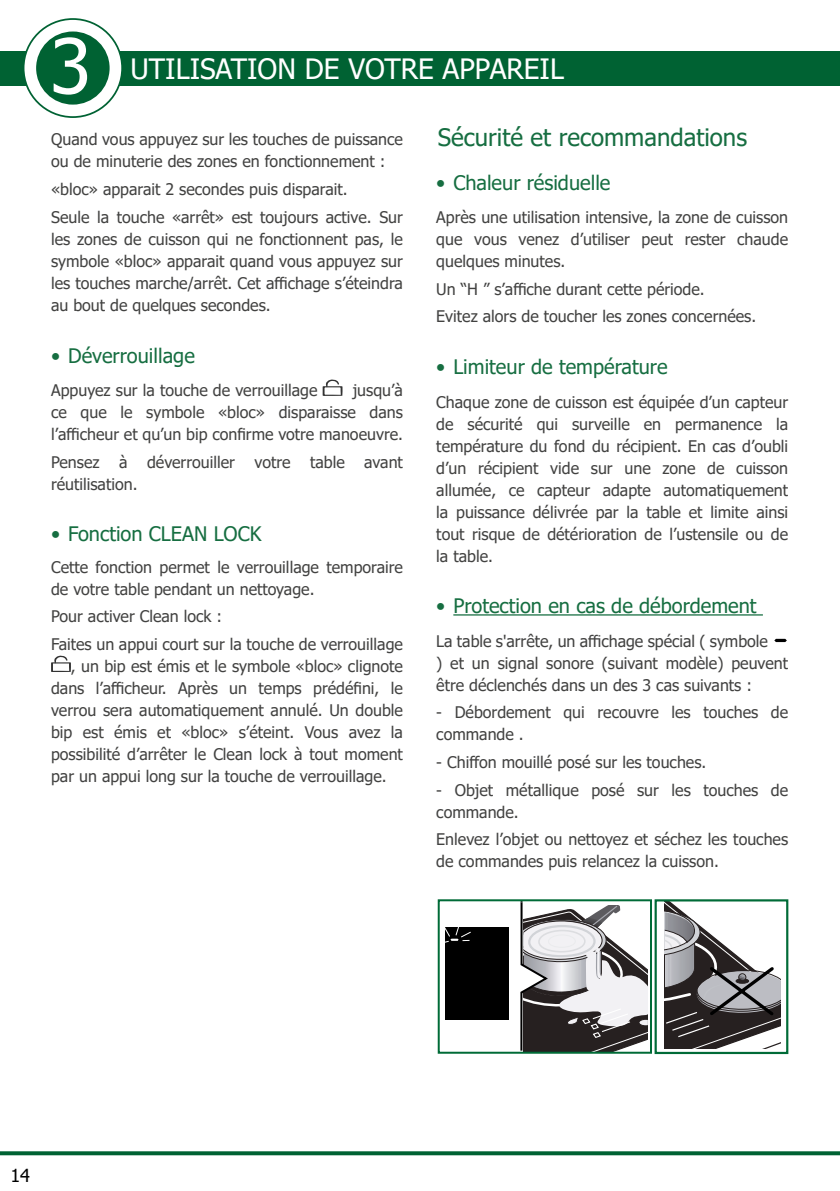
<style>
.page{position:relative;width:840px;height:1191px;background:#fff}
.page>*{position:absolute;margin:0;border:0;box-sizing:border-box;transform-origin:0 0}
.t1{font:75.6px "Tahoma";color:#fff}
.t2{font:28px "Tahoma";color:#fff}
.t3{font:24px "Tahoma";color:#166e41}
.t4{font:20px "Tahoma";color:#166e41}
.t5{font:18px "Tahoma";color:#000}
.t6{font:16px/22px "Tahoma";color:#424241}
</style>
<div class="page">
<div style="left:0;top:51px;width:839px;height:34px;background:#006233"></div>
<svg style="left:0;top:1151px;width:839px;height:4px;fill:#006233"></svg>
<div style="left:24px;top:19px;width:98px;height:98px;background:#fff;border-radius:50%"></div>
<div style="left:23px;top:18px;width:100px;height:100px;border:2px solid #006233;border-radius:50%"></div>
<div style="left:36px;top:31px;width:73px;height:74px;background:#006233;border-radius:50%"></div>
<svg style="left:322px;top:379px;width:20px;height:17px"></svg>
<svg style="left:51px;top:655px;width:20px;height:17px"></svg>
<hr style="left:453px;top:614px;width:309px;height:1px;background:#166e41">
<svg style="left:774px;top:639px;width:12px;height:3px"></svg>
<svg style="left:520px;top:902px;width:127px;height:148px"></svg>
<div style="left:445px;top:927px;width:63px;height:93px;background:#000"></div>
<svg style="left:445px;top:927px;width:26px;height:16px"></svg>
<div style="left:437px;top:899px;width:214px;height:154px;border:2px solid #006b37"></div>
<svg style="left:664px;top:902px;width:116px;height:147px"></svg>
<div style="left:654px;top:899px;width:133px;height:155px;border:2px solid #006b37"></div>
<h1 class="t1" style="left:50px;top:15px;width:43px">3</h1>
<p class="t6" style="left:51px;top:129px;width:353px">Quand vous appuyez sur les touches de puissance ou de minuterie des zones en fonctionnement :</p>
<p class="t6" style="left:51px;top:176px;width:353px;line-height:27.6px">«bloc» apparait 2 secondes puis disparait.<br>Seule la touche «arrêt» est toujours active. Sur</p>
<p class="t6" style="left:51px;top:229px;width:353px;text-align:justify">les zones de cuisson qui ne fonctionnent pas, le symbole «bloc» apparait quand vous appuyez sur les touches marche/arrêt. Cet affichage s’éteindra au bout de quelques secondes.</p>
<p class="t4" style="left:51px;top:342px;width:145px">• Déverrouillage</p>
<p class="t6" style="left:51px;top:380px;width:268px">Appuyez sur la touche de verrouillage</p>
<h2 class="t2" style="left:130px;top:50px;width:435px">UTILISATION DE VOTRE APPAREIL</h2>
<h3 class="t3" style="left:437px;top:122px;width:311px">Sécurité et recommandations</h3>
<p class="t4" style="left:436px;top:169px;width:175px">• Chaleur résiduelle</p>
<p class="t6" style="left:436px;top:207px;width:353px;text-align:justify">Après une utilisation intensive, la zone de cuisson que vous venez d’utiliser peut rester chaude quelques minutes.</p>
<p class="t6" style="left:436px;top:276px;width:321px;line-height:27.6px">Un “H ” s’affiche durant cette période.<br>Evitez alors de toucher les zones concernées.</p>
<p class="t4" style="left:436px;top:353px;width:233px">• Limiteur de température</p>
<p class="t6" style="left:436px;top:391px;width:353px;text-align:justify">Chaque zone de cuisson est équipée d’un capteur de sécurité qui surveille en permanence la température du fond du récipient. En cas d’oubli d’un récipient vide sur une zone de cuisson allumée, ce capteur adapte automatiquement la puissance délivrée par la table et limite ainsi tout risque de détérioration de l’ustensile ou de la table.</p>
<p class="t4" style="left:436px;top:592px;width:321px">• Protection en cas de débordement</p>
<p class="t6" style="left:436px;top:630px;width:353px">La table s'arrête, un affichage spécial ( symbole<br>) et un signal sonore (suivant modèle) peuvent être déclenchés dans un des 3 cas suivants :</p>
<p class="t6" style="left:436px;top:702px;width:353px">- Débordement qui recouvre les touches de commande .</p>
<p class="t6" style="left:436px;top:752px;width:271px">- Chiffon mouillé posé sur les touches.</p>
<p class="t6" style="left:436px;top:779px;width:353px">- Objet métallique posé sur les touches de commande.</p>
<p class="t6" style="left:436px;top:829px;width:353px">Enlevez l’objet ou nettoyez et séchez les touches de commandes puis relancez la cuisson.</p>
<p class="t6" style="left:51px;top:380px;width:353px;text-align:justify;text-indent:301px">jusqu’à ce que le symbole «bloc» disparaisse dans l’afficheur et qu’un bip confirme votre manoeuvre.</p>
<p class="t6" style="left:51px;top:451px;width:353px">Pensez à déverrouiller votre table avant réutilisation.</p>
<p class="t4" style="left:51px;top:520px;width:212px">• Fonction CLEAN LOCK</p>
<p class="t6" style="left:51px;top:557px;width:353px">Cette fonction permet le verrouillage temporaire de votre table pendant un nettoyage.</p>
<p class="t6" style="left:51px;top:603px;width:353px;line-height:27.6px">Pour activer Clean lock :<br>Faites un appui court sur la touche de verrouillage</p>
<p class="t6" style="left:51px;top:656px;width:353px;text-align:justify;text-indent:20px">, un bip est émis et le symbole «bloc» clignote dans l’afficheur. Après un temps prédéfini, le verrou sera automatiquement annulé. Un double bip est émis et «bloc» s’éteint. Vous avez la possibilité d’arrêter le Clean lock à tout moment par un appui long sur la touche de verrouillage.</p>
<p class="t5" style="left:10px;top:1163px;width:21px">14</p>
</div>
